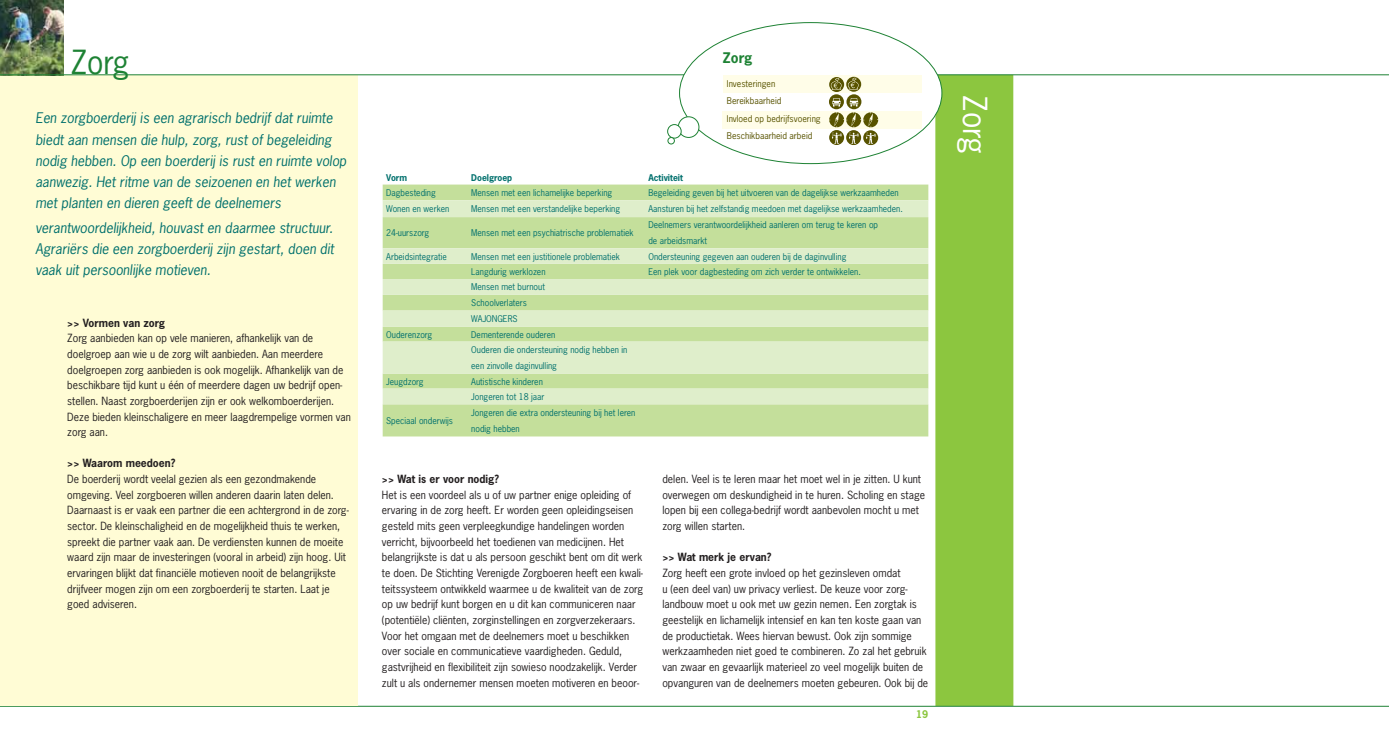
<style>
.page{position:relative;width:1389px;height:745px;background:#fff}
.page>*{position:absolute;margin:0;border:0;box-sizing:border-box;transform-origin:0 0}
.t1{font:31.25px "News Gothic";color:#1e8234}
.t2{font:31.25px "News Gothic";color:#fff}
.t3{font:italic 13.75px/21.2px "News Gothic";color:#00706d}
.t4{font:700 13.75px "News Gothic";color:#1e8234}
.t5{font:10.62px/15.6px "News Gothic";color:#231f20}
.t6{font:700 10.62px "News Gothic";color:#231f20}
.t7{font:700 10px "News Gothic";color:#8cc63f}
.t8{font:8.75px/15.6px "News Gothic";color:#00706d}
.t9{font:8.75px/17.5px "News Gothic";color:#585300}
.t10{font:700 8.75px "News Gothic";color:#00706d}
</style>
<div class="page">
<div style="left:935px;top:75px;width:78px;height:630px;background:#8cc63f"></div>
<hr style="left:0;top:705px;width:1389px;height:1px;background:#1e8234">
<div style="left:0;top:75px;width:358px;height:630px;background:#fffcd5"></div>
<img style="left:0;top:0;width:64px;height:74px">
<div style="left:383px;top:184px;width:545px;height:252px;background:#c4df9b"></div>
<svg style="left:383px;top:200px;width:545px;height:204px;background:#d3e7b6"></svg>
<hr style="left:0;top:74px;width:1389px;height:1px;background:#1e8234">
<div style="left:680px;top:23px;width:262px;height:140px;background:#fff;border-radius:50%"></div>
<div style="left:723px;top:75px;width:199px;height:18px;background:#fffde8"></div>
<div style="left:722px;top:111px;width:200px;height:17px;background:#fffde8"></div>
<svg style="left:829px;top:77px;width:49px;height:68px"></svg>
<div style="left:678px;top:116px;width:21px;height:22px;border:1px solid #1e8234;border-radius:50%"></div>
<div style="left:668px;top:124px;width:13px;height:14px;background:#fff;border-radius:50%"></div>
<div style="left:667px;top:124px;width:14px;height:14px;border:1px solid #1e8234;border-radius:50%"></div>
<div style="left:668px;top:137px;width:7px;height:7px;border:1px solid #1e8234;border-radius:50%"></div>
<h1 class="t1" style="left:71px;top:49px;width:60px">Zorg</h1>
<p class="t3" style="left:35px;top:108px;width:313px">Een zorgboerderij is een agrarisch bedrijf dat ruimte biedt aan mensen die hulp, zorg, rust of begeleiding nodig hebben. Op een boerderij is rust en ruimte volop aanwezig. Het ritme van de seizoenen en het werken met planten en dieren geeft de deelnemers</p>
<p class="t3" style="left:35px;top:218px;width:300px;text-align:justify">verantwoordelijkheid, houvast en daarmee structuur.<br>Agrariërs die een zorgboerderij zijn gestart, doen dit vaak uit persoonlijke motieven.</p>
<p class="t4" style="left:723px;top:53px;width:31px">Zorg</p>
<p class="t9" style="left:727px;top:75px;width:95px">Investeringen<br>Bereikbaarheid<br>Invloed op bedrijfsvoering<br>Beschikbaarheid arbeid</p>
<p class="t10" style="left:386px;top:174px;width:22px">Vorm</p>
<p class="t10" style="left:471px;top:174px;width:43px">Doelgroep</p>
<p class="t10" style="left:648px;top:174px;width:36px">Activiteit</p>
<p class="t8" style="left:386px;top:185px;width:51px">Dagbesteding</p>
<p class="t8" style="left:471px;top:185px;width:143px">Mensen met een lichamelijke beperking</p>
<p class="t8" style="left:648px;top:185px;width:252px">Begeleiding geven bij het uitvoeren van de dagelijkse werkzaamheden</p>
<p class="t8" style="left:386px;top:202px;width:65px">Wonen en werken</p>
<p class="t8" style="left:471px;top:202px;width:150px">Mensen met een verstandelijke beperking</p>
<p class="t8" style="left:648px;top:202px;width:256px">Aansturen bij het zelfstandig meedoen met dagelijkse werkzaamheden.</p>
<p class="t8" style="left:386px;top:226px;width:45px">24-uurszorg</p>
<p class="t8" style="left:471px;top:226px;width:164px">Mensen met een psychiatrische problematiek</p>
<p class="t8" style="left:648px;top:218px;width:231px">Deelnemers verantwoordelijkheid aanleren om terug te keren op de arbeidsmarkt</p>
<p class="t8" style="left:386px;top:249px;width:62px">Arbeidsintegratie</p>
<p class="t8" style="left:471px;top:249px;width:150px">Mensen met een justitionele problematiek</p>
<p class="t8" style="left:648px;top:249px;width:199px">Ondersteuning gegeven aan ouderen bij de daginvulling</p>
<p class="t8" style="left:471px;top:264px;width:76px">Langdurig werklozen</p>
<p class="t8" style="left:648px;top:264px;width:214px">Een plek voor dagbesteding om zich verder te ontwikkelen.</p>
<p class="t8" style="left:471px;top:280px;width:75px">Mensen met burnout<br>Schoolverlaters<br>WAJONGERS</p>
<p class="t8" style="left:386px;top:327px;width:47px">Ouderenzorg</p>
<p class="t8" style="left:471px;top:327px;width:158px">Dementerende ouderen<br>Ouderen die ondersteuning nodig hebben in een zinvolle daginvulling</p>
<p class="t8" style="left:386px;top:374px;width:39px">Jeugdzorg</p>
<p class="t8" style="left:471px;top:374px;width:75px">Autistische kinderen<br>Jongeren tot 18 jaar</p>
<p class="t8" style="left:386px;top:413px;width:68px">Speciaal onderwijs</p>
<p class="t8" style="left:471px;top:405px;width:166px">Jongeren die extra ondersteuning bij het leren nodig hebben</p>
<p class="t6" style="left:67px;top:318px;width:99px">&gt;&gt; Vormen van zorg</p>
<p class="t5" style="left:67px;top:331px;width:285px">Zorg aanbieden kan op vele manieren, afhankelijk van de doelgroep aan wie u de zorg wilt aanbieden. Aan meerdere doelgroepen zorg aanbieden is ook mogelijk. Afhankelijk van de beschikbare tijd kunt u één of meerdere dagen uw bedrijf open&shy;stellen. Naast zorgboerderijen zijn er ook welkomboerderijen.<br>Deze bieden kleinschaligere en meer laagdrempelige vormen van zorg aan.</p>
<p class="t6" style="left:67px;top:459px;width:110px">&gt;&gt; Waarom meedoen?</p>
<p class="t5" style="left:67px;top:472px;width:283px">De boerderij wordt veelal gezien als een gezondmakende omgeving. Veel zorgboeren willen anderen daarin laten delen.<br>Daarnaast is er vaak een partner die een achtergrond in de zorg&shy;sector. De kleinschaligheid en de mogelijkheid thuis te werken, spreekt die partner vaak aan. De verdiensten kunnen de moeite waard zijn maar de investeringen (vooral in arbeid) zijn hoog. Uit ervaringen blijkt dat financiële motieven nooit de belangrijkste drijfveer mogen zijn om een zorgboerderij te starten. Laat je goed adviseren.</p>
<p class="t6" style="left:382px;top:474px;width:119px">&gt;&gt; Wat is er voor nodig?</p>
<p class="t5" style="left:662px;top:472px;width:264px">delen. Veel is te leren maar het moet wel in je zitten. U kunt overwegen om deskundigheid in te huren. Scholing en stage lopen bij een collega-bedrijf wordt aanbevolen mocht u met zorg willen starten.</p>
<p class="t6" style="left:662px;top:552px;width:111px">&gt;&gt; Wat merk je ervan?</p>
<p class="t5" style="left:662px;top:565px;width:267px">Zorg heeft een grote invloed op het gezinsleven omdat<br>u (een deel van) uw privacy verliest. De keuze voor zorg&shy;landbouw moet u ook met uw gezin nemen. Een zorgtak is geestelijk en lichamelijk intensief en kan ten koste gaan van de productietak. Wees hiervan bewust. Ook zijn sommige werkzaamheden niet goed te combineren. Zo zal het gebruik van zwaar en gevaarlijk materieel zo veel mogelijk buiten de opvanguren van de deelnemers moeten gebeuren. Ook bij de</p>
<p class="t5" style="left:382px;top:487px;width:263px">Het is een voordeel als u of uw partner enige opleiding of ervaring in de zorg heeft. Er worden geen opleidingseisen gesteld mits geen verpleegkundige handelingen worden verricht, bijvoorbeeld het toedienen van medicijnen. Het belangrijkste is dat u als persoon geschikt bent om dit werk te doen. De Stichting Verenigde Zorgboeren heeft een kwali&shy;teitssysteem ontwikkeld waarmee u de kwaliteit van de zorg op uw bedrijf kunt borgen en u dit kan communiceren naar (potentiële) cliënten, zorginstellingen en zorgverzekeraars.<br>Voor het omgaan met de deelnemers moet u beschikken over sociale en communicatieve vaardigheden. Geduld, gastvrijheid en flexibiliteit zijn sowieso noodzakelijk. Verder zult u als ondernemer mensen moeten motiveren en beoor-</p>
<p class="t7" style="left:916px;top:709px;width:14px">19</p>
<h1 class="t2" style="left:988px;top:95px;width:60px;rotate:90deg">Zorg</h1>
</div>
